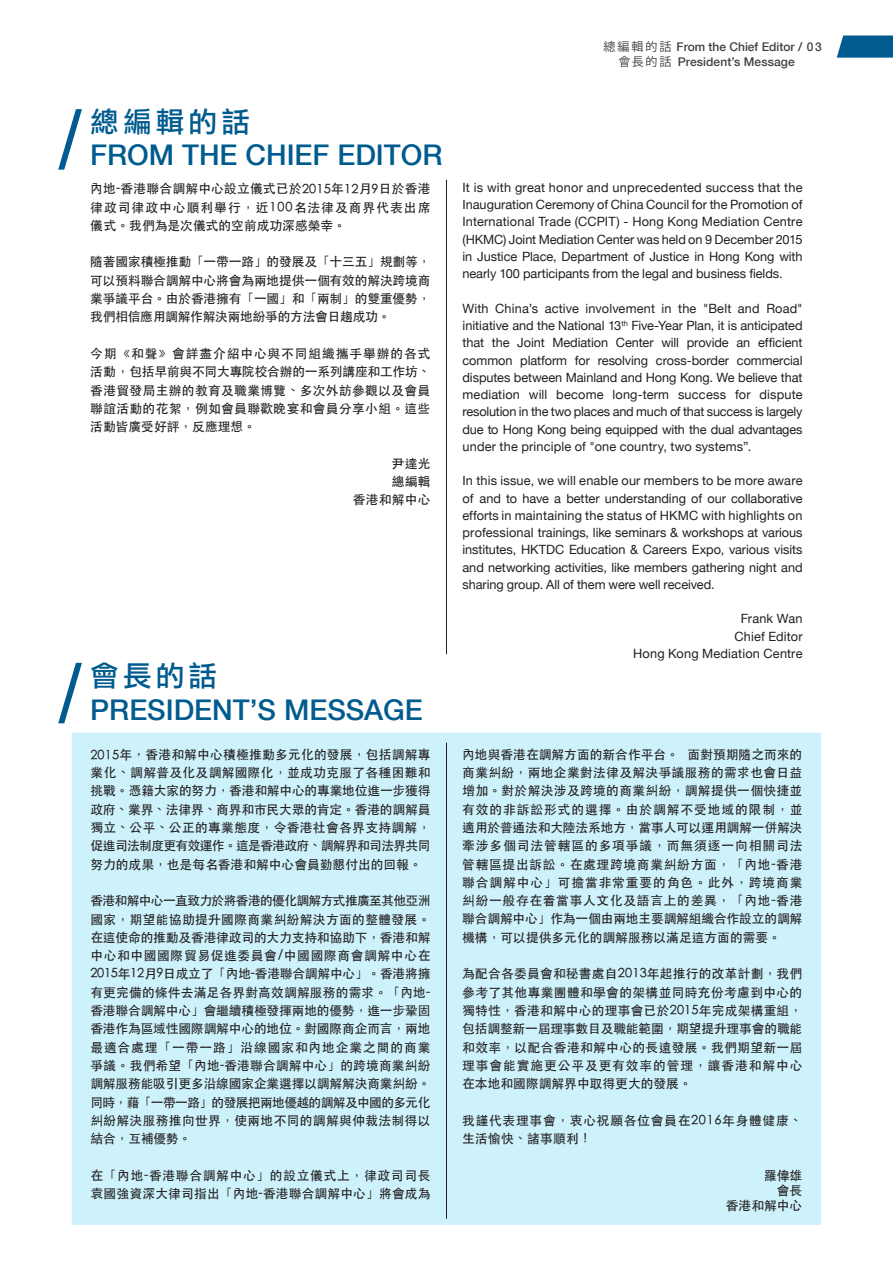
<style>
.page{position:relative;width:893px;height:1263px;background:#fff}
.page>*{position:absolute;margin:0;border:0;box-sizing:border-box;transform-origin:0 0}
.t1{font:65.7px "Li Gothic Med";color:#005b8e}
.t2{font:500 28.5px "Helvetica Neue";color:#005b8e}
.t3{font:28.5px "Li Gothic Med";letter-spacing:.15em;color:#005b8e}
.t4{font:500 12.75px/18.3px "ST Heiti TC";color:#231f20;text-align:justify}
.t5{font:12.75px/17.2px "Helvetica Neue";letter-spacing:-.005em;color:#231f20;text-align:justify}
.t6{font:500 12.75px/18.3px "ST Heiti TC";letter-spacing:.03em;color:#231f20}
.t7{font:500 12.75px/18.3px "ST Heiti TC";letter-spacing:.055em;color:#231f20}
.t8{font:500 12.75px/18.3px "ST Heiti TC";letter-spacing:.02em;color:#231f20;text-align:right}
.t9{font:500 12px/15.3px "Helvetica Neue";letter-spacing:.005em;color:#414042;text-align:right}
.s1{font-family:"Koz Go Pr 6 N";font-weight:400}
.s2{color:#fff}
</style>
<div class="page">
<div style="left:72px;top:733px;width:749px;height:492px;background:#cdf2fc"></div>
<svg style="left:837px;top:36px;width:56px;height:22px"></svg>
<hr style="left:446px;top:180px;width:1px;height:474px;background:#231f20">
<hr style="left:446px;top:743px;width:1px;height:476px;background:#231f20">
<h1 class="t1" style="left:37px;top:107px;width:67px">／</h1>
<h2 class="t3" style="left:90px;top:107px;width:161px">總編輯的話</h2>
<h2 class="t2" style="left:90px;top:132px;width:354px">FROM THE CHIEF EDITOR</h2>
<p class="t4" style="left:90px;top:179px;width:342px">內地-香港聯合調解中心設立儀式已於2015年12月9日於香港律政司律政中心順利舉行，近100名法律及商界代表出席儀式。我們為是次儀式的空前成功深感榮幸。</p>
<p class="t4" style="left:90px;top:252px;width:342px">隨著國家積極推動「一帶一路」的發展及「十三五」規劃等，可以預料聯合調解中心將會為兩地提供一個有效的解決跨境商業爭議平台。由於香港擁有「一國」和「兩制」的雙重優勢，我們相信應用調解作解決兩地紛爭的方法會日趨成功。</p>
<p class="t4" style="left:90px;top:344px;width:342px">今期《和聲》會詳盡介紹中心與不同組織攜手舉辦的各式活動，包括早前與不同大專院校合辦的一系列講座和工作坊、香港貿發局主辦的教育及職業博覽、多次外訪參觀以及會員聯誼活動的花絮，例如會員聯歡晚宴和會員分享小組。這些活動皆廣受好評，反應理想。</p>
<p class="t8" style="left:353px;top:454px;width:79px">尹達光<br>總編輯<br>香港和解中心</p>
<h1 class="t1" style="left:37px;top:660px;width:67px">／</h1>
<h2 class="t3" style="left:90px;top:662px;width:128px">會長的話</h2>
<h2 class="t2" style="left:90px;top:686px;width:334px">PRESIDENT’S MESSAGE</h2>
<p class="t4" style="left:90px;top:745px;width:342px">2015年，香港和解中心積極推動多元化的發展，包括調解專業化、調解普及化及調解國際化，並成功克服了各種困難和挑戰。憑籍大家的努力，香港和解中心的專業地位進一步獲得政府、業界、法律界、商界和市民大眾的肯定。香港的調解員獨立、公平、公正的專業態度，令香港社會各界支持調解，促進司法制度更有效運作。這是香港政府、調解界和司法界共同努力的成果，也是每名香港和解中心會員勤懇付出的回報。</p>
<p class="t4" style="left:90px;top:891px;width:342px">香港和解中心一直致力於將香港的優化調解方式推廣至其他亞洲國家，期望能協助提升國際商業糾紛解決方面的整體發展。在這使命的推動及香港律政司的大力支持和協助下，香港和解中心和中國國際貿易促進委員會/中國國際商會調解中心在2015年12月9日成立了「內地-香港聯合調解中心」。香港將擁有更完備的條件去滿足各界對高效調解服務的需求。「內地-香港聯合調解中心」會繼續積極發揮兩地的優勢，進一步鞏固香港作為區域性國際調解中心的地位。對國際商企而言，兩地最適合處理「一帶一路」沿線國家和內地企業之間的商業爭議。我們希望「內地-香港聯合調解中心」的跨境商業糾紛調解服務能吸引更多沿線國家企業選擇以調解解決商業糾紛。同時，藉「一帶一路」的發展把兩地優越的調解及中國的多元化糾紛解決服務推向世界，使兩地不同的調解與仲裁法制得以結合，互補優勢。</p>
<p class="t6" style="left:90px;top:1166px;width:342px">在「內地-香港聯合調解中心」的設立儀式上，律政司司長袁國強資深大律司指出「內地-香港聯合調解中心」將會成為</p>
<p class="t9" style="left:603px;top:38px;width:220px"><span class="s1">總編輯的話</span> From the Chief Editor / 03<span class="s1">會長的話</span> President’s Message <span class="s2">/ 03</span></p>
<p class="t5" style="left:462px;top:178px;width:342px">It is with great honor and unprecedented success that the Inauguration Ceremony of China Council for the Promotion of International Trade (CCPIT) - Hong Kong Mediation Centre (HKMC) Joint Mediation Center was held on 9 December 2015 in Justice Place, Department of Justice in Hong Kong with nearly 100 participants from the legal and business fields.</p>
<p class="t5" style="left:462px;top:299px;width:342px">With China’s active involvement in the "Belt and Road" initiative and the National 13<sup>th</sup> Five-Year Plan, it is anticipated that the Joint Mediation Center will provide an efficient common platform for resolving cross-border commercial disputes between Mainland and Hong Kong. We believe that mediation will become long-term success for dispute resolution in the two places and much of that success is largely due to Hong Kong being equipped with the dual advantages under the principle of "one country, two systems”.</p>
<p class="t5" style="left:462px;top:471px;width:342px">In this issue, we will enable our members to be more aware of and to have a better understanding of our collaborative efforts in maintaining the status of HKMC with highlights on professional trainings, like seminars &amp; workshops at various institutes, HKTDC Education &amp; Careers Expo, various visits and networking activities, like members gathering night and sharing group. All of them were well received.</p>
<p class="t5" style="left:633px;top:609px;width:171px;text-align:right">Frank Wan<br>Chief Editor<br>Hong Kong Mediation Centre</p>
<p class="t4" style="left:462px;top:745px;width:342px">內地與香港在調解方面的新合作平台。 面對預期隨之而來的商業糾紛，兩地企業對法律及解決爭議服務的需求也會日益增加。對於解決涉及跨境的商業糾紛，調解提供一個快捷並有效的非訴訟形式的選擇。由於調解不受地域的限制，並適用於普通法和大陸法系地方，當事人可以運用調解一併解決牽涉多個司法管轄區的多項爭議，而無須逐一向相關司法管轄區提出訴訟。在處理跨境商業糾紛方面，「內地-香港聯合調解中心」可擔當非常重要的角色。此外，跨境商業糾紛一般存在着當事人文化及語言上的差異，「內地-香港聯合調解中心」作為一個由兩地主要調解組織合作設立的調解機構，可以提供多元化的調解服務以滿足這方面的需要。</p>
<p class="t4" style="left:462px;top:964px;width:342px">為配合各委員會和秘書處自2013年起推行的改革計劃，我們參考了其他專業團體和學會的架構並同時充份考慮到中心的獨特性，香港和解中心的理事會已於2015年完成架構重組，包括調整新一屆理事數目及職能範圍，期望提升理事會的職能和效率，以配合香港和解中心的長遠發展。我們期望新一屆理事會能實施更公平及更有效率的管理，讓香港和解中心在本地和國際調解界中取得更大的發展。</p>
<p class="t7" style="left:462px;top:1111px;width:342px">我謹代表理事會，衷心祝願各位會員在2016年身體健康、生活愉快、諸事順利！</p>
<p class="t4" style="left:726px;top:1167px;width:78px;line-height:15.3px;text-align:right">羅偉雄<br>會長<br>香港和解中心</p>
</div>
